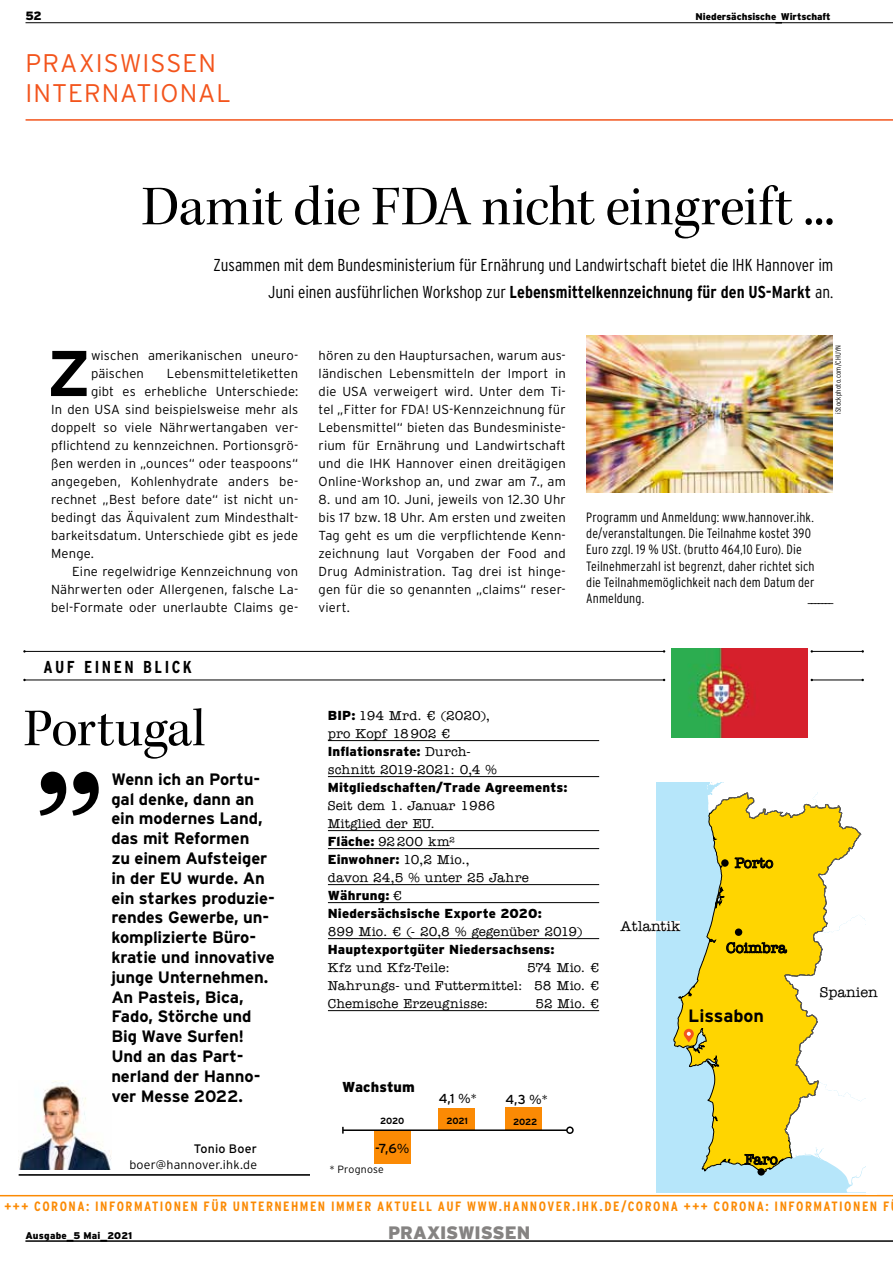
<style>
.page{position:relative;width:893px;height:1263px;background:#fff}
.page>*{position:absolute;margin:0;border:0;box-sizing:border-box;transform-origin:0 0}
.t1{font:700 64.5px "Interstate";color:#000}
.t2{font:57px "Kepler Std Subh";letter-spacing:-.005em;color:#000}
.t3{font:54px "Kepler Std Subh";letter-spacing:.005em;color:#000}
.t4{font:300 25.5px/30px "Interstate";letter-spacing:.04em;color:#f3541c}
.t5{font:900 18px "Interstate";letter-spacing:-.01em;color:#858382}
.t6{font:700 17.85px "Interstate";color:#000}
.t7{font:300 condensed 17.25px/27px "Interstate";letter-spacing:-.005em;color:#000;text-align:right}
.t8{font:700 condensed 17.25px "Interstate";letter-spacing:.145em;color:#000}
.t9{font:700 16.5px/19.8px "Interstate";letter-spacing:-.01em;color:#000}
.t10{font:500 14.4px "American Typewriter Std";color:#000}
.t11{font:900 14.4px "Interstate";letter-spacing:.005em;color:#000}
.t12{font:300 condensed 13.5px/16.2px "Interstate";letter-spacing:.01em;color:#000}
.t13{font:700 condensed 13.5px "Interstate";letter-spacing:.11em;color:#fb8a04}
.t14{font:300 13.05px/18px "Interstate";letter-spacing:.01em;color:#000;text-align:justify}
.t15{font:500 13.05px/18px "American Typewriter Std";color:#000}
.t16{font:900 13.05px/18px "Interstate";letter-spacing:.01em;color:#000}
.t17{font:13.05px "Interstate";color:#000}
.t18{font:300 12.3px "Interstate";letter-spacing:.015em;color:#000}
.t19{font:12.3px "Interstate";letter-spacing:.015em;color:#000}
.t20{font:900 12px "Interstate";color:#000}
.t21{font:300 10.5px "Interstate";color:#000}
.t22{font:900 9.75px "Interstate";color:#000}
.t23{font:900 9.75px "Interstate";letter-spacing:.02em;color:#000}
.t24{font:700 9px "Interstate";letter-spacing:-.02em;color:#000}
.t25{font:300 condensed 7.5px "Interstate";letter-spacing:.025em;color:#000}
.s1{font-weight:700}
.s2{font-family:"Interstate";font-weight:900}
.s3{font-family:"American Typewriter Std";font-weight:500}
.s4{font-weight:300}
.s5{font-size:13.5px}
</style>
<div class="page">
<hr style="left:0;top:1195px;width:893px;height:1px;background:#fb8a04">
<hr style="left:26px;top:119px;width:867px;height:2px;background:#f3541c">
<hr style="left:328px;top:740px;width:271px;height:1px;background:#000">
<hr style="left:328px;top:776px;width:271px;height:1px;background:#000">
<hr style="left:328px;top:830px;width:271px;height:1px;background:#000">
<hr style="left:328px;top:848px;width:271px;height:1px;background:#000">
<hr style="left:328px;top:884px;width:271px;height:1px;background:#000">
<hr style="left:328px;top:902px;width:271px;height:1px;background:#000">
<hr style="left:328px;top:938px;width:271px;height:1px;background:#000">
<hr style="left:328px;top:1010px;width:271px;height:1px;background:#000">
<hr style="left:24px;top:651px;width:640px;height:1px;background:#000">
<hr style="left:24px;top:680px;width:640px;height:1px;background:#000">
<hr style="left:812px;top:680px;width:51px;height:1px;background:#000">
<hr style="left:812px;top:651px;width:51px;height:1px;background:#000">
<img style="left:671px;top:648px;width:136px;height:89px">
<svg style="left:40px;top:772px;width:59px;height:44px"></svg>
<div style="left:374px;top:1130px;width:37px;height:33px;background:#fb8a04"></div>
<div style="left:438px;top:1108px;width:37px;height:21px;background:#fb8a04"></div>
<div style="left:506px;top:1107px;width:36px;height:23px;background:#fb8a04"></div>
<hr style="left:343px;top:1129px;width:224px;height:2px;background:#000">
<div style="left:566px;top:1126px;width:8px;height:8px;border:2px solid #000;border-radius:50%"></div>
<img style="left:19px;top:1080px;width:92px;height:90px">
<hr style="left:19px;top:1174px;width:291px;height:2px;background:#000">
<img style="left:586px;top:336px;width:247px;height:156px">
<div style="left:657px;top:782px;width:214px;height:410px;background:#b6e6fa"></div>
<svg style="left:673px;top:995px;width:11px;height:54px"></svg>
<div style="left:621px;top:921px;width:59px;height:10px;background:#fff"></div>
<svg style="left:684px;top:782px;width:187px;height:410px"></svg>
<hr style="left:26px;top:1241px;width:867px;height:1px;background:#000">
<hr style="left:26px;top:22px;width:867px;height:1px;background:#000">
<p class="t20" style="left:26px;top:9px;width:18px">52</p>
<p class="t22" style="left:695px;top:11px;width:137px">Niedersächsische Wirtschaft</p>
<h3 class="t4" style="left:25px;top:48px;width:207px">Praxiswissen<br>I nternational</h3>
<h2 class="t2" style="left:142px;top:174px;width:695px">Damit die FDA nicht eingreift ...</h2>
<h3 class="t7" style="left:214px;top:251px;width:621px">Zusammen mit dem Bundesministerium für Ernährung und Landwirtschaft bietet die IHK Hannover im<br>Juni einen ausführlichen Workshop zur <span class="s1">LEBENSMITTELKENNZEICHNUNG FÜR DEN US-MARKT</span> an.</h3>
<h1 class="t1" style="left:47px;top:334px;width:46px">Z</h1>
<p class="t14" style="left:91px;top:346px;width:209px">wischen amerikanischen uneuro&shy;päischen</p>
<p class="t14" style="left:167px;top:364px;width:133px">Lebensmitteletiketten</p>
<p class="t14" style="left:91px;top:382px;width:209px">gibt es erhebliche Unterschiede:</p>
<p class="t14" style="left:51px;top:400px;width:249px">I n den USA sind beispielsweise mehr als</p>
<p class="t14" style="left:51px;top:418px;width:249px">doppelt so viele Nährwertangaben ver-</p>
<p class="t14" style="left:51px;top:436px;width:249px">pflichtend zu kennzeichnen. Portionsgrö-</p>
<p class="t14" style="left:51px;top:454px;width:249px">ßen werden in „ounces“ oder teaspoons“</p>
<p class="t14" style="left:51px;top:472px;width:249px">angegeben, Kohlenhydrate anders be-</p>
<p class="t14" style="left:51px;top:490px;width:249px">rechnet „Best before date“ ist nicht un-</p>
<p class="t14" style="left:51px;top:508px;width:249px">bedingt das Äquivalent zum Mindesthalt-</p>
<p class="t14" style="left:51px;top:526px;width:249px">barkeitsdatum. Unterschiede gibt es jede</p>
<p class="t14" style="left:51px;top:544px;width:45px">Menge.</p>
<p class="t14" style="left:72px;top:562px;width:227px">Eine regelwidrige Kennzeichnung von</p>
<p class="t14" style="left:51px;top:580px;width:249px">Nährwerten oder Allergenen, falsche La-</p>
<p class="t14" style="left:51px;top:598px;width:249px">bel-Formate oder unerlaubte Claims ge-</p>
<h3 class="t8" style="left:44px;top:656px;width:150px">AU F EINEN BL ICK</h3>
<p class="t14" style="left:319px;top:346px;width:249px">hören zu den Hauptursachen, warum aus&shy;ländischen Lebensmitteln der I mport in die USA verweigert wird. Unter dem Ti&shy;tel „Fitter for FDA! US-Kennzeichnung für Lebensmittel“ bieten das Bundesministe&shy;rium für Ernährung und Landwirtschaft und die I HK Hannover einen dreitägigen Online-Workshop an, und zwar am 7., am</p>
<p class="t14" style="left:319px;top:490px;width:249px">8. und am 10. Juni, jeweils von 12.30 Uhr bis 17 bzw. 18 Uhr. Am ersten und zweiten Tag geht es um die verpflichtende Kenn&shy;zeichnung laut Vorgaben der Food and Drug Administration. Tag drei ist hinge&shy;gen für die so genannten „claims“ reser&shy;viert.</p>
<p class="t25" style="left:834px;top:414px;width:71px;rotate:-90deg">iStockphoto.com/CHUYN</p>
<p class="t12" style="left:586px;top:509px;width:230px">Programm und Anmeldung: www.hannover.ihk. de/veranstaltungen. Die Teilnahme kostet 390<br>Euro zzgl. 19 % USt. (brutto 464,10 Euro). Die Teilnehmerzahl ist begrenzt, daher richtet sich die Teilnahmemöglichkeit nach dem Datum der Anmeldung.</p>
<p class="t12" style="left:808px;top:589px;width:27px">_______</p>
<h3 class="t3" style="left:24px;top:698px;width:183px">Portugal</h3>
<p class="t15" style="left:328px;top:707px;width:164px"><span class="s2">BIP:</span> 194 Mrd. € (2020), pro Kopf 18902 €</p>
<p class="t16" style="left:328px;top:742px;width:144px">Inflationsrate: <span class="s3">Durch-</span></p>
<p class="t15" style="left:328px;top:761px;width:171px">schnitt 2019-2021: 0,4 %</p>
<p class="t16" style="left:328px;top:778px;width:241px">Mitgliedschaften/Trade Agreements:</p>
<p class="t15" style="left:328px;top:797px;width:169px">Seit dem 1. Januar 1986<br>Mitglied der EU.<br><span class="s2">Fläche:</span> 92200 km²</p>
<p class="t16" style="left:328px;top:850px;width:144px">Einwohner: <span class="s3">10,2 Mio.,</span></p>
<p class="t15" style="left:328px;top:869px;width:203px">davon 24,5 % unter 25 Jahre</p>
<p class="t16" style="left:328px;top:886px;width:215px">Währung: <span class="s3">€<br></span>Niedersächsische Exporte 2020:</p>
<p class="t15" style="left:328px;top:923px;width:256px">899 Mio. € (- 20,8 % gegenüber 2019)</p>
<p class="t16" style="left:328px;top:940px;width:228px">Hauptexportgüter Niedersachsens:</p>
<p class="t15" style="left:328px;top:959px;width:124px">Kfz und Kfz-Teile:</p>
<p class="t9" style="left:111px;top:769px;width:165px">Wenn ich an Portu&shy;gal denke, dann an ein modernes Land, das mit Reformen<br>zu einem Aufsteiger in der EU wurde. An ein starkes produzie&shy;rendes Gewerbe, un&shy;komplizierte Büro&shy;kratie und innovative junge Unternehmen.<br>An Pasteis, Bica,<br>Fado, Störche und<br>Big Wave Surfen!<br>Und an das Part&shy;nerland der Hanno&shy;ver Messe 2022.</p>
<p class="t15" style="left:328px;top:959px;width:273px;text-align:justify;text-indent:199px">574 Mio. € Nahrungs- und Futtermittel: 58 Mio. € Chemische Erzeugnisse:</p>
<p class="t15" style="left:536px;top:995px;width:65px">52 Mio. €</p>
<p class="t11" style="left:342px;top:1078px;width:74px">Wachstum</p>
<p class="t17" style="left:439px;top:1090px;width:40px">4,1 <span class="s4">%*</span></p>
<p class="t17" style="left:506px;top:1091px;width:44px">4,3 <span class="s4">%*</span></p>
<p class="t19" style="left:194px;top:1141px;width:65px">Tonio Boer</p>
<p class="t18" style="left:129px;top:1157px;width:129px">boer@hannover.ihk.de</p>
<p class="t24" style="left:380px;top:1115px;width:26px">2020</p>
<p class="t24" style="left:446px;top:1115px;width:23px">2021</p>
<p class="t24" style="left:513px;top:1116px;width:26px">2022</p>
<p class="t17" style="left:375px;top:1140px;width:36px">-7,6<span class="s4">%</span></p>
<p class="t21" style="left:330px;top:1163px;width:56px">* Prognose</p>
<p class="t10" style="left:621px;top:918px;width:61px">Atlantik</p>
<p class="t10" style="left:735px;top:855px;width:40px">Porto</p>
<p class="t10" style="left:726px;top:940px;width:62px">Coimbra</p>
<h3 class="t6" style="left:688px;top:1005px;width:77px">Lissabon</h3>
<p class="t10" style="left:745px;top:1151px;width:35px">Faro</p>
<p class="t10" style="left:820px;top:984px;width:59px">Spanien</p>
<p class="t13" style="left:4px;top:1198px;width:885px">+++ CORONA: INFORMATIONEN FÜR UNTERNEHMEN IMMER AKTUELL AUF WWW.HANNOVER.IHK.DE/CORONA +++ CORONA: INFORMATIONEN F</p>
<p class="t23" style="left:26px;top:1230px;width:108px">Ausgabe<span class="s5">_</span>5 Mai<span class="s5">_</span>2021</p>
<h3 class="t5" style="left:388px;top:1221px;width:130px">Praxiswissen</h3>
</div>
